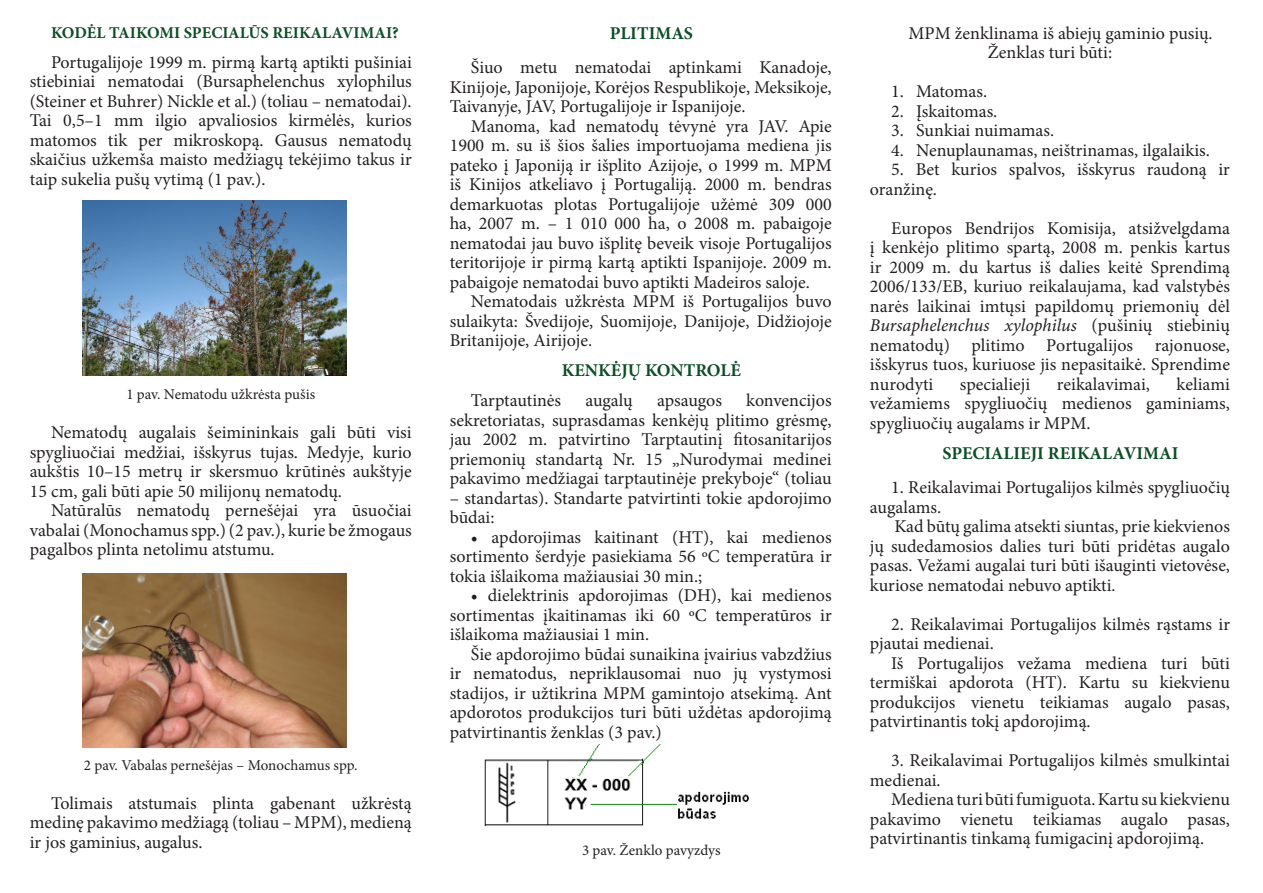
<style>
.page{position:relative;width:1263px;height:893px;background:#fff}
.page>*{position:absolute;margin:0;border:0;box-sizing:border-box;transform-origin:0 0}
.t1{font:18px/19.5px "Minion Pro";color:#231f20;text-align:justify}
.t2{font:700 18px "Minion Pro";color:#0c4e26}
.t3{font:700 16.5px "Minion Pro";color:#0c4e26}
.t4{font:15px "Minion Pro";color:#231f20}
.s1{font-style:italic}
</style>
<div class="page">
<img style="left:83px;top:573px;width:264px;height:175px">
<img style="left:83px;top:201px;width:264px;height:174px">
<img style="left:484px;top:744px;width:265px;height:83px">
<p class="t3" style="left:51px;top:21px;width:349px">KODĖL TAIKOMI SPECIALŪS REIKALAVIMAI?</p>
<p class="t1" style="left:30px;top:52px;width:384px;text-indent:21px">Portugalijoje 1999 m. pirmą kartą aptikti pušiniai stiebiniai nematodai (Bursaphelenchus xylophilus (Steiner et Buhrer) Nickle et al.) (toliau – nematodai).<br>Tai 0,5–1 mm ilgio apvaliosios kirmėlės, kurios matomos tik per mikroskopą. Gausus nematodų skaičius užkemša maisto medžiagų tekėjimo takus ir taip sukelia pušų vytimą (1 pav.).</p>
<p class="t4" style="left:126px;top:384px;width:190px">1 pav. Nematodu užkrėsta pušis</p>
<p class="t1" style="left:30px;top:423px;width:383px;text-indent:21px">Nematodų augalais šeimininkais gali būti visi spygliuočiai medžiai, išskyrus tujas. Medyje, kurio aukštis 10–15 metrų ir skersmuo krūtinės aukštyje</p>
<p class="t1" style="left:30px;top:481px;width:314px">15 cm, gali būti apie 50 milijonų nematodų.</p>
<p class="t1" style="left:30px;top:501px;width:383px;text-indent:21px">Natūralūs nematodų pernešėjai yra ūsuočiai vabalai (Monochamus spp.) (2 pav.), kurie be žmogaus pagalbos plinta netolimu atstumu.</p>
<p class="t4" style="left:84px;top:755px;width:275px">2 pav. Vabalas pernešėjas – Monochamus spp.</p>
<p class="t1" style="left:30px;top:793px;width:383px;text-indent:21px">Tolimais atstumais plinta gabenant užkrėstą medinę pakavimo medžiagą (toliau – MPM), medieną ir jos gaminius, augalus.</p>
<p class="t2" style="left:610px;top:20px;width:85px">PLITIMAS</p>
<p class="t1" style="left:450px;top:58px;width:383px;text-indent:21px">Šiuo metu nematodai aptinkami Kanadoje, Kinijoje, Japonijoje, Korėjos Respublikoje, Meksikoje, Taivanyje, JAV, Portugalijoje ir Ispanijoje.</p>
<p class="t1" style="left:471px;top:116px;width:362px">Manoma, kad nematodų tėvynė yra JAV. Apie</p>
<p class="t1" style="left:450px;top:136px;width:384px">1900 m. su iš šios šalies importuojama mediena jis pateko į Japoniją ir išplito Azijoje, o 1999 m. MPM iš Kinijos atkeliavo į Portugaliją. 2000 m. bendras demarkuotas plotas Portugalijoje užėmė 309 000 ha, 2007 m. – 1 010 000 ha, o 2008 m. pabaigoje nematodai jau buvo išplitę beveik visoje Portugalijos teritorijoje ir pirmą kartą aptikti Ispanijoje. 2009 m. pabaigoje nematodai buvo aptikti Madeiros saloje.</p>
<p class="t1" style="left:450px;top:292px;width:383px;text-indent:21px">Nematodais užkrėsta MPM iš Portugalijos buvo sulaikyta: Švedijoje, Suomijoje, Danijoje, Didžiojoje Britanijoje, Airijoje.</p>
<p class="t2" style="left:562px;top:358px;width:181px">KENKĖJŲ KONTROLĖ</p>
<p class="t1" style="left:471px;top:391px;width:92px">Tarptautinės</p>
<p class="t1" style="left:585px;top:391px;width:49px">augalų</p>
<p class="t1" style="left:657px;top:391px;width:66px">apsaugos</p>
<p class="t1" style="left:450px;top:391px;width:383px;text-indent:296px">konvencijos sekretoriatas, suprasdamas kenkėjų plitimo grėsmę, jau 2002 m. patvirtino Tarptautinį fitosanitarijos priemonių standartą Nr. 15 „Nurodymai medinei pakavimo medžiagai tarptautinėje prekyboje“ (toliau</p>
<p class="t1" style="left:450px;top:488px;width:383px">– standartas). Standarte patvirtinti tokie apdorojimo būdai:</p>
<p class="t1" style="left:450px;top:527px;width:383px;text-indent:21px">• apdorojimas kaitinant (HT), kai medienos sortimento šerdyje pasiekiama 56 ºC temperatūra ir tokia išlaikoma mažiausiai 30 min.;</p>
<p class="t1" style="left:450px;top:586px;width:384px;text-indent:21px">• dielektrinis apdorojimas (DH), kai medienos sortimentas įkaitinamas iki 60 ºC temperatūros ir išlaikoma mažiausiai 1 min.</p>
<p class="t1" style="left:450px;top:644px;width:383px;text-indent:21px">Šie apdorojimo būdai sunaikina įvairius vabzdžius ir nematodus, nepriklausomai nuo jų vystymosi stadijos, ir užtikrina MPM gamintojo atsekimą. Ant apdorotos produkcijos turi būti uždėtas apdorojimą patvirtinantis ženklas (3 pav.)</p>
<p class="t4" style="left:582px;top:840px;width:140px">3 pav. Ženklo pavyzdys</p>
<p class="t1" style="left:988px;top:23px;width:226px;text-indent:-79px">MPM ženklinama iš abiejų gaminio pusių.<br>Ženklas turi būti:</p>
<p class="t1" style="left:891px;top:82px;width:97px">1. Matomas.</p>
<p class="t1" style="left:891px;top:101px;width:108px">2. Įskaitomas.</p>
<p class="t1" style="left:891px;top:121px;width:164px">3. Sunkiai nuimamas.</p>
<p class="t1" style="left:891px;top:140px;width:320px">4. Nenuplaunamas, neištrinamas, ilgalaikis.</p>
<p class="t1" style="left:870px;top:160px;width:361px;text-indent:21px">5. Bet kurios spalvos, išskyrus raudoną ir oranžinę.</p>
<p class="t1" style="left:870px;top:218px;width:362px;text-indent:21px">Europos Bendrijos Komisija, atsižvelgdama į kenkėjo plitimo spartą, 2008 m. penkis kartus ir 2009 m. du kartus iš dalies keitė Sprendimą 2006/133/EB, kuriuo reikalaujama, kad valstybės narės laikinai imtųsi papildomų priemonių dėl <span class="s1">Bursaphelenchus xylophilus</span> (pušinių stiebinių nematodų) plitimo Portugalijos rajonuose, išskyrus tuos, kuriuose jis nepasitaikė. Sprendime nurodyti</p>
<p class="t1" style="left:870px;top:374px;width:362px;text-indent:307px">keliami vežamiems spygliuočių medienos gaminiams, spygliuočių augalams ir MPM.</p>
<p class="t2" style="left:942px;top:440px;width:238px">SPECIALIEJI REIKALAVIMAI</p>
<p class="t1" style="left:870px;top:478px;width:362px;text-indent:21px">1. Reikalavimai Portugalijos kilmės spygliuočių augalams.</p>
<p class="t1" style="left:870px;top:517px;width:362px;text-indent:24px">Kad būtų galima atsekti siuntas, prie kiekvienos jų sudedamosios dalies turi būti pridėtas augalo pasas. Vežami augalai turi būti išauginti vietovėse, kuriose nematodai nebuvo aptikti.</p>
<p class="t1" style="left:870px;top:614px;width:362px;text-indent:21px">2. Reikalavimai Portugalijos kilmės rąstams ir pjautai medienai.</p>
<p class="t1" style="left:870px;top:653px;width:362px;text-indent:21px">Iš Portugalijos vežama mediena turi būti termiškai apdorota (HT). Kartu su kiekvienu produkcijos vienetu teikiamas augalo pasas, patvirtinantis tokį apdorojimą.</p>
<p class="t1" style="left:870px;top:751px;width:362px;text-indent:21px">3. Reikalavimai Portugalijos kilmės smulkintai medienai.</p>
<p class="t1" style="left:870px;top:790px;width:362px;text-indent:21px">Mediena turi būti fumiguota. Kartu su kiekvienu pakavimo vienetu teikiamas augalo pasas, patvirtinantis tinkamą fumigacinį apdorojimą.</p>
<p class="t1" style="left:960px;top:374px;width:72px">specialieji</p>
<p class="t1" style="left:1057px;top:374px;width:95px">reikalavimai,</p>
</div>
